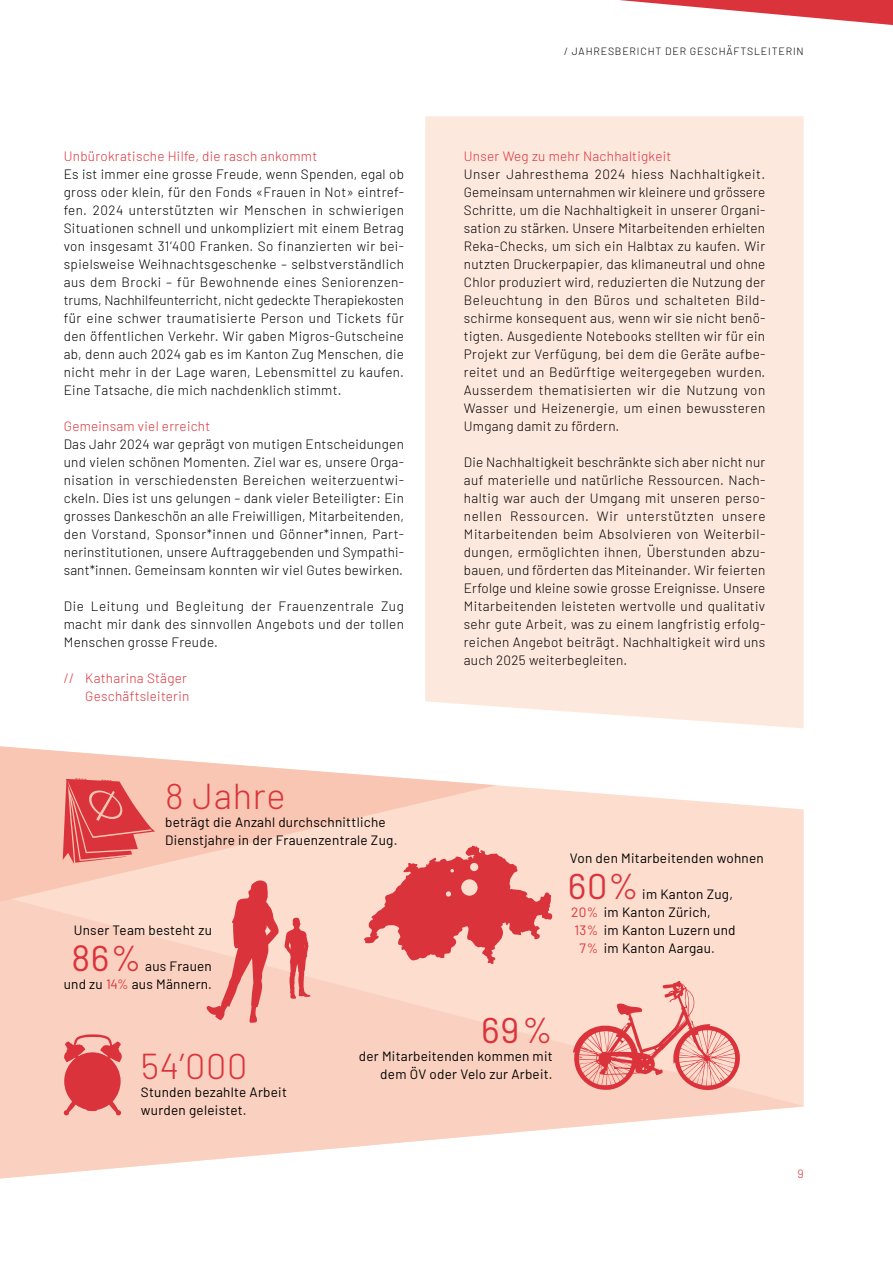
<style>
.page{position:relative;width:893px;height:1263px;background:#fff}
.page>*{position:absolute;margin:0;border:0;box-sizing:border-box;transform-origin:0 0}
.t1{font:300 36px "Barlow";letter-spacing:.02em;color:#db333b}
.t2{font:36px "Barlow";color:#db333b}
.t3{font:300 13.5px/18px "Barlow";letter-spacing:.02em;color:#000;text-align:justify}
.t4{font:13.5px/18px "Barlow";letter-spacing:.02em;color:#000}
.t5{font:300 13.5px/18px "Barlow";letter-spacing:.02em;color:#db333b;text-align:right}
.t6{font:300 12px "Barlow";color:#db333b}
.t7{font:300 10.5px "Barlow";letter-spacing:.08em;color:#000}
.s1{color:#db333b}
</style>
<div class="page">
<svg style="left:496px;top:785px;width:308px;height:111px;background:#fce1d3"></svg>
<svg style="left:0;top:896px;width:804px;height:282px;fill:#fad1c0"></svg>
<svg style="left:0;top:746px;width:496px;height:156px;fill:#f8c6b2"></svg>
<svg style="left:619px;top:0;width:274px;height:25px"></svg>
<div style="left:425px;top:116px;width:379px;height:612px;background:#fde8de"></div>
<svg style="left:63px;top:778px;width:92px;height:86px;background:#e66c69"></svg>
<svg style="left:205px;top:880px;width:74px;height:143px;background:#ef9c95"></svg>
<svg style="left:285px;top:918px;width:25px;height:81px;background:#e97f7c"></svg>
<svg style="left:364px;top:846px;width:188px;height:118px;background:#ea8280"></svg>
<svg style="left:572px;top:981px;width:177px;height:118px;background:#f4b4aa"></svg>
<svg style="left:64px;top:1034px;width:58px;height:81px;background:#e46162"></svg>
<p class="t5" style="left:64px;top:146px;width:255px">Unbürokratische Hilfe, die rasch ankommt</p>
<p class="t3" style="left:64px;top:164px;width:342px">Es ist immer eine grosse Freude, wenn Spenden, egal ob gross oder klein, für den Fonds «Frauen in Not» eintref&shy;fen. 2024 unterstützten wir Menschen in schwierigen Situationen schnell und unkompliziert mit einem Betrag von insgesamt 31’400 Franken. So finanzierten wir bei&shy;spielsweise Weihnachtsgeschenke – selbstverständlich aus dem Brocki – für Bewohnende eines Seniorenzen&shy;trums, Nachhilfeunterricht, nicht gedeckte Therapiekosten für eine schwer traumatisierte Person und Tickets für den öffentlichen Verkehr. Wir gaben Migros-Gutscheine ab, denn auch 2024 gab es im Kanton Zug Menschen, die nicht mehr in der Lage waren, Lebensmittel zu kaufen.<br>Eine Tatsache, die mich nachdenklich stimmt.</p>
<p class="t5" style="left:64px;top:416px;width:148px">Gemeinsam viel erreicht</p>
<p class="t3" style="left:64px;top:434px;width:342px">Das Jahr 2024 war geprägt von mutigen Entscheidungen und vielen schönen Momenten. Ziel war es, unsere Orga&shy;nisation in verschiedensten Bereichen weiterzuentwi&shy;ckeln. Dies ist uns gelungen – dank vieler Beteiligter: Ein grosses Dankeschön an alle Freiwilligen, Mitarbeitenden, den Vorstand, Sponsor*innen und Gönner*innen, Part&shy;nerinstitutionen, unsere Auftraggebenden und Sympathi&shy;sant*innen. Gemeinsam konnten wir viel Gutes bewirken.</p>
<p class="t3" style="left:64px;top:596px;width:342px">Die Leitung und Begleitung der Frauenzentrale Zug macht mir dank des sinnvollen Angebots und der tollen Menschen grosse Freude.</p>
<p class="t5" style="left:64px;top:668px;width:127px">// Katharina Stäger<br>Geschäftsleiterin</p>
<h1 class="t1" style="left:165px;top:770px;width:122px">8 Jahre</h1>
<p class="t4" style="left:165px;top:812px;width:234px">beträgt die Anzahl durchschnittliche<br>Dienstjahre in der Frauenzentrale Zug.</p>
<p class="t4" style="left:74px;top:920px;width:140px">Unser Team besteht zu</p>
<h1 class="t2" style="left:71px;top:932px;width:71px">86%</h1>
<p class="t4" style="left:64px;top:956px;width:150px;text-align:right">aus Frauen<br>und zu <span class="s1">14%</span> aus Männern.</p>
<p class="t7" style="left:564px;top:44px;width:241px">/ JAHRESBERICHT DER GESCHÄFTSLEITERIN</p>
<p class="t5" style="left:464px;top:146px;width:209px">Unser Weg zu mehr Nachhaltigkeit</p>
<p class="t3" style="left:464px;top:164px;width:303px">Unser Jahresthema 2024 hiess Nachhaltigkeit.<br>Gemeinsam unternahmen wir kleinere und grössere Schritte, um die Nachhaltigkeit in unserer Organi&shy;sation zu stärken. Unsere Mitarbeitenden erhielten Reka-Checks, um sich ein Halbtax zu kaufen. Wir nutzten Druckerpapier, das klimaneutral und ohne Chlor produziert wird, reduzierten die Nutzung der Beleuchtung in den Büros und schalteten Bild&shy;schirme konsequent aus, wenn wir sie nicht benö&shy;tigten. Ausgediente Notebooks stellten wir für ein Projekt zur Verfügung, bei dem die Geräte aufbe&shy;reitet und an Bedürftige weitergegeben wurden.<br>Ausserdem thematisierten wir die Nutzung von Wasser und Heizenergie, um einen bewussteren Umgang damit zu fördern.</p>
<p class="t3" style="left:464px;top:452px;width:303px">Die Nachhaltigkeit beschränkte sich aber nicht nur auf materielle und natürliche Ressourcen. Nach&shy;haltig war auch der Umgang mit unseren perso&shy;nellen Ressourcen. Wir unterstützten unsere Mitarbeitenden beim Absolvieren von Weiterbil&shy;dungen, ermöglichten ihnen, Überstunden abzu&shy;bauen, und förderten das Miteinander. Wir feierten Erfolge und kleine sowie grosse Ereignisse. Unsere Mitarbeitenden leisteten wertvolle und qualitativ sehr gute Arbeit, was zu einem langfristig erfolg&shy;reichen Angebot beiträgt. Nachhaltigkeit wird uns auch 2025 weiterbegleiten.</p>
<p class="t4" style="left:570px;top:848px;width:195px">Von den Mitarbeitenden wohnen</p>
<h1 class="t2" style="left:568px;top:860px;width:72px">60%</h1>
<p class="t4" style="left:642px;top:884px;width:92px">im Kanton Zug,</p>
<p class="t4" style="left:571px;top:902px;width:141px"><span class="s1">20%</span> im Kanton Zürich,</p>
<p class="t4" style="left:574px;top:920px;width:163px"><span class="s1">13%</span> im Kanton Luzern und</p>
<p class="t4" style="left:579px;top:938px;width:137px"><span class="s1">7%</span> im Kanton Aargau.</p>
<h1 class="t1" style="left:141px;top:1040px;width:108px">54’000</h1>
<p class="t4" style="left:141px;top:1082px;width:148px">Stunden bezahlte Arbeit wurden geleistet.</p>
<h1 class="t2" style="left:481px;top:1004px;width:73px">69%</h1>
<p class="t4" style="left:359px;top:1046px;width:195px;text-align:right">der Mitarbeitenden kommen mit dem ÖV oder Velo zur Arbeit.</p>
<p class="t6" style="left:797px;top:1165px;width:8px">9</p>
</div>
